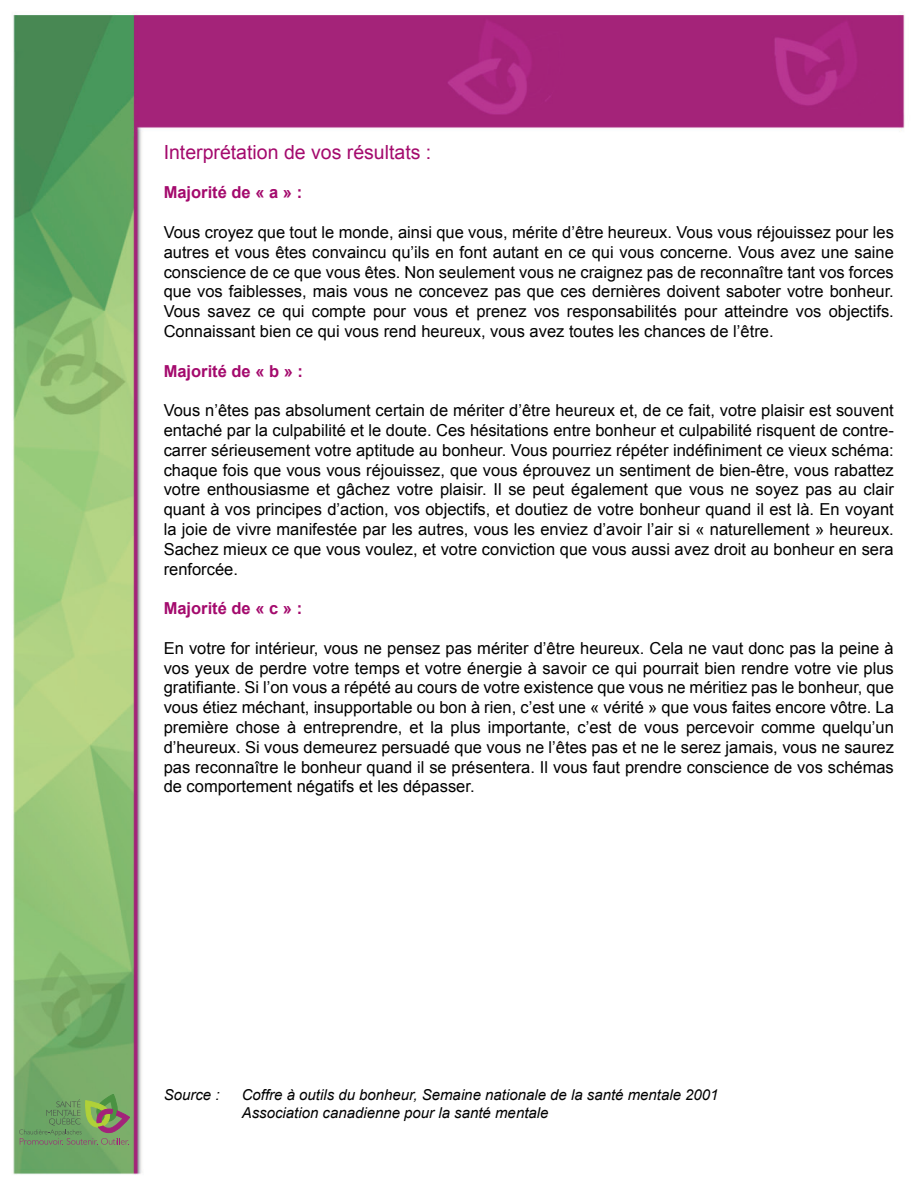
<style>
.page{position:relative;width:918px;height:1188px;background:#fff}
.page>*{position:absolute;margin:0;border:0;box-sizing:border-box;transform-origin:0 0}
.t1{font:19.5px "Arial";color:#a40a6d}
.t2{font:16.5px/19.8px "Arial";color:#000;text-align:justify}
.t3{font:700 16.5px "Arial";color:#a40a6d}
.t4{font:italic 15px "Arial";color:#000}
</style>
<div class="page">
<img style="left:13px;top:14px;width:892px;height:1161px">
<svg style="left:19px;top:1094px;width:111px;height:51px;background:#769b63"></svg>
<p class="t1" style="left:164px;top:139px;width:269px">Interprétation de vos résultats :</p>
<p class="t3" style="left:164px;top:182px;width:140px">Majorité de « a » :</p>
<p class="t2" style="left:164px;top:222px;width:732px">Vous croyez que tout le monde, ainsi que vous, mérite d’être heureux. Vous vous réjouissez pour les autres et vous êtes convaincu qu’ils en font autant en ce qui vous concerne. Vous avez une saine conscience de ce que vous êtes. Non seulement vous ne craignez pas de reconnaître tant vos forces que vos faiblesses, mais vous ne concevez pas que ces dernières doivent saboter votre bonheur.<br>Vous savez ce qui compte pour vous et prenez vos responsabilités pour atteindre vos objectifs.<br>Connaissant bien ce qui vous rend heureux, vous avez toutes les chances de l’être.</p>
<p class="t3" style="left:164px;top:360px;width:141px">Majorité de « b » :</p>
<p class="t2" style="left:164px;top:401px;width:732px">Vous n’êtes pas absolument certain de mériter d’être heureux et, de ce fait, votre plaisir est souvent entaché par la culpabilité et le doute. Ces hésitations entre bonheur et culpabilité risquent de contre&shy;carrer sérieusement votre aptitude au bonheur. Vous pourriez répéter indéfiniment ce vieux schéma: chaque fois que vous vous réjouissez, que vous éprouvez un sentiment de bien-être, vous rabattez votre enthousiasme et gâchez votre plaisir. Il se peut également que vous ne soyez pas au clair quant à vos principes d’action, vos objectifs, et doutiez de votre bonheur quand il est là. En voyant la joie de vivre manifestée par les autres, vous les enviez d’avoir l’air si « naturellement » heureux.<br>Sachez mieux ce que vous voulez, et votre conviction que vous aussi avez droit au bonheur en sera renforcée.</p>
<p class="t3" style="left:164px;top:597px;width:140px">Majorité de « c » :</p>
<p class="t2" style="left:164px;top:638px;width:732px">En votre for intérieur, vous ne pensez pas mériter d’être heureux. Cela ne vaut donc pas la peine à vos yeux de perdre votre temps et votre énergie à savoir ce qui pourrait bien rendre votre vie plus gratifiante. Si l’on vous a répété au cours de votre existence que vous ne méritiez pas le bonheur, que</p>
<p class="t2" style="left:164px;top:698px;width:732px">vous étiez méchant, insupportable ou bon à rien, c’est une « vérité » que vous faites encore vôtre. La</p>
<p class="t2" style="left:164px;top:717px;width:732px">première chose à entreprendre, et la plus importante, c’est de vous percevoir comme quelqu’un d’heureux. Si vous demeurez persuadé que vous ne l’êtes pas et ne le serez jamais, vous ne saurez pas reconnaître le bonheur quand il se présentera. Il vous faut prendre conscience de vos schémas de comportement négatifs et les dépasser.</p>
<p class="t4" style="left:164px;top:1085px;width:57px">Source :</p>
<p class="t4" style="left:242px;top:1085px;width:478px">Coffre à outils du bonheur, Semaine nationale de la santé mentale 2001</p>
<p class="t4" style="left:242px;top:1103px;width:308px">Association canadienne pour la santé mentale</p>
</div>
